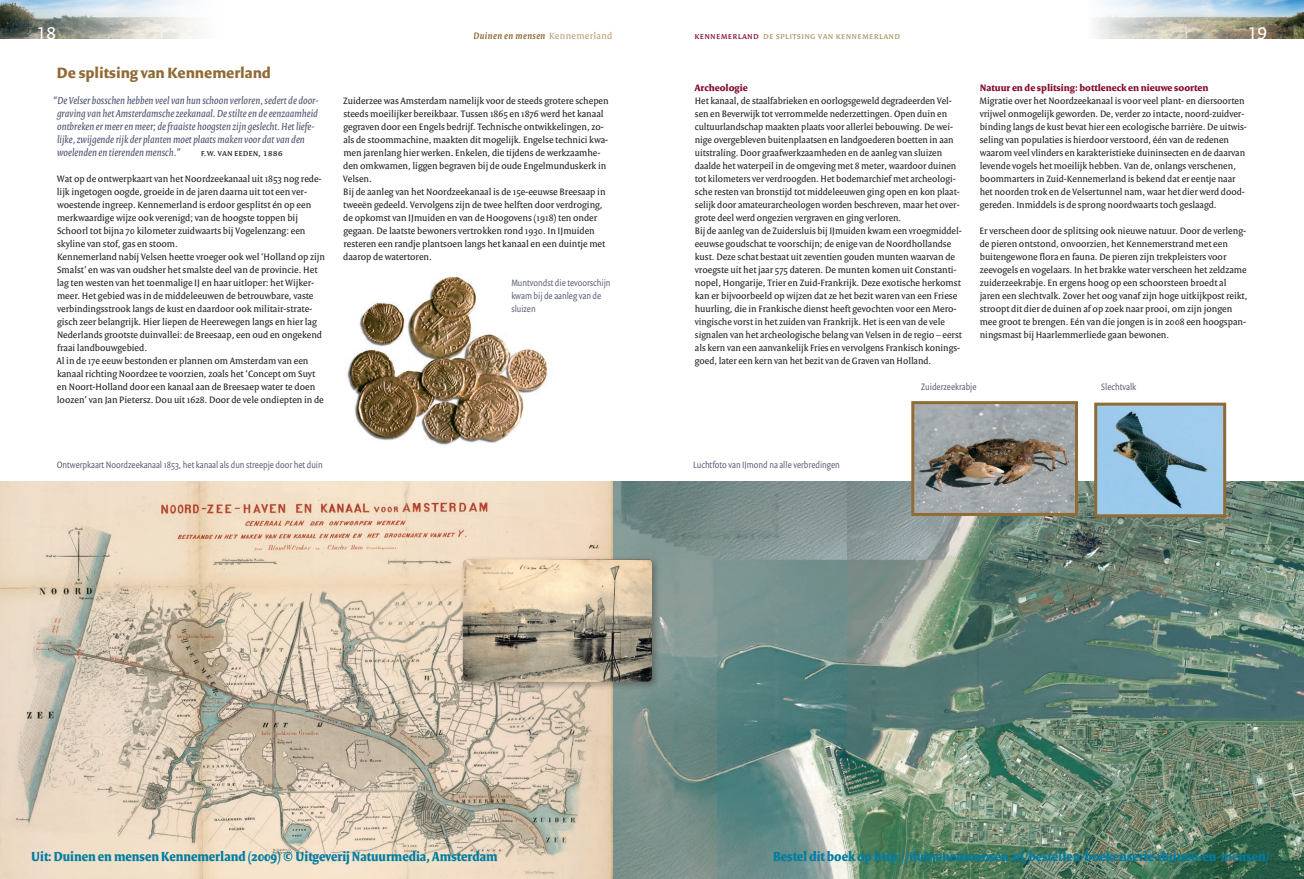
<style>
.page{position:relative;width:1304px;height:879px;background:#fff}
.page>*{position:absolute;margin:0;border:0;box-sizing:border-box;transform-origin:0 0}
.t1{font:300 24px "Versa Sans Con";color:#fff}
.kop02{font:700 16px "Versa Sans";color:#916b35}
.t2{font:700 14px "Versa Con";color:#007da1}
.t3{font:italic 11px/13px "Versa";color:#4d536e}
.t4{font:10px/13px "Versa";color:#231f20}
.t5{font:300 10px/13px "Versa Sans Con";color:#4d536e}
.kop03{font:700 10px "Versa";color:#85092b}
.t6{font:10px "Versa";letter-spacing:.03em;color:#a9956a}
.t7{font:italic 600 10px "Versa";letter-spacing:.04em;color:#916b35}
.s1{font-weight:400;font-style:normal;color:#bc9d75}
.s2{color:#85092b}
</style>
<div class="page">
<img style="left:0;top:0;width:201px;height:39px">
<img style="left:1094px;top:0;width:210px;height:39px">
<img style="left:0;top:481px;width:979px;height:398px">
<img style="left:347px;top:276px;width:201px;height:169px">
<div style="left:459px;top:555px;width:202px;height:135px;background:#231f20;opacity:.35"></div>
<img style="left:463px;top:559px;width:189px;height:123px">
<img style="left:979px;top:481px;width:325px;height:398px">
<img style="left:915px;top:405px;width:159px;height:107px">
<div style="left:911px;top:401px;width:167px;height:115px;border:3px solid #916b35"></div>
<img style="left:1098px;top:407px;width:124px;height:106px">
<div style="left:1094px;top:403px;width:132px;height:114px;border:3px solid #916b35"></div>
<p class="t1" style="left:36px;top:18px;width:22px">18</p>
<p class="t7" style="left:474px;top:30px;width:140px">Duinen en mensen <span class="s1">Kennemerland</span></p>
<p class="t6" style="left:694px;top:30px;width:207px"><span class="s2">kennemerland</span> de splitsing van kennemerland</p>
<p class="t1" style="left:1247px;top:18px;width:22px">19</p>
<p class="kop02" style="left:57px;top:64px;width:216px">De splitsing van Kennemerland</p>
<p class="t3" style="left:57px;top:94px;width:263px;text-indent:-4px">“De Velser bosschen hebben veel van hun schoon verloren, sedert de door&shy;graving van het Amsterdamsche zeekanaal. De stilte en de eenzaamheid ontbreken er meer en meer; de fraaiste hoogsten zijn geslecht. Het liefe&shy;lijke, zwijgende rijk der planten moet plaats maken voor dat van den woelenden en tierenden mensch.”</p>
<p class="kop03" style="left:980px;top:82px;width:230px">Natuur en de splitsing: bottleneck en nieuwe soorten</p>
<p class="t4" style="left:980px;top:95px;width:269px">Migratie over het Noordzeekanaal is voor veel plant- en diersoorten vrijwel onmogelijk geworden. De, verder zo intacte, noord-zuidver&shy;binding langs de kust bevat hier een ecologische barrière. De uitwis&shy;seling van populaties is hierdoor verstoord, één van de redenen waarom veel vlinders en karakteristieke duininsecten en de daarvan levende vogels het moeilijk hebben. Van de, onlangs verschenen, boommarters in Zuid-Kennemerland is bekend dat er eentje naar het noorden trok en de Velsertunnel nam, waar het dier werd dood&shy;gereden. Inmiddels is de sprong noordwaarts toch geslaagd.</p>
<p class="t4" style="left:980px;top:225px;width:269px">Er verscheen door de splitsing ook nieuwe natuur. Door de verleng&shy;de pieren ontstond, onvoorzien, het Kennemerstrand met een buitengewone flora en fauna. De pieren zijn trekpleisters voor zeevogels en vogelaars. In het brakke water verscheen het zeldzame zuiderzeekrabje. En ergens hoog op een schoorsteen broedt al jaren een slechtvalk. Zover het oog vanaf zijn hoge uitkijkpost reikt, stroopt dit dier de duinen af op zoek naar prooi, om zijn jongen mee groot te brengen. Eén van die jongen is in 2008 een hoogspan&shy;ningsmast bij Haarlemmerliede gaan bewonen.</p>
<p class="kop03" style="left:694px;top:82px;width:55px">Archeologie</p>
<p class="t4" style="left:695px;top:95px;width:266px">Het kanaal, de staalfabrieken en oorlogsgeweld degradeerden Vel&shy;sen en Beverwijk tot verrommelde nederzettingen. Open duin en cultuurlandschap maakten plaats voor allerlei bebouwing. De wei&shy;nige overgebleven buitenplaatsen en landgoederen boetten in aan uitstraling. Door graafwerkzaamheden en de aanleg van sluizen daalde het waterpeil in de omgeving met 8 meter, waardoor duinen tot kilometers ver verdroogden. Het bodemarchief met archeologi&shy;sche resten van bronstijd tot middeleeuwen ging open en kon plaat&shy;selijk door amateurarcheologen worden beschreven, maar het over&shy;grote deel werd ongezien vergraven en ging verloren.</p>
<p class="t4" style="left:695px;top:225px;width:269px">Bij de aanleg van de Zuidersluis bij IJmuiden kwam een vroegmiddel&shy;eeuwse goudschat te voorschijn; de enige van de Noordhollandse kust. Deze schat bestaat uit zeventien gouden munten waarvan de vroegste uit het jaar 575 dateren. De munten komen uit Constanti&shy;nopel, Hongarije, Trier en Zuid-Frankrijk. Deze exotische herkomst kan er bijvoorbeeld op wijzen dat ze het bezit waren van een Friese huurling, die in Frankische dienst heeft gevochten voor een Mero&shy;vingische vorst in het zuiden van Frankrijk. Het is een van de vele signalen van het archeologische belang van Velsen in de regio – eerst als kern van een aanvankelijk Fries en vervolgens Frankisch konings&shy;goed, later een kern van het bezit van de Graven van Holland.</p>
<p class="t4" style="left:343px;top:95px;width:267px">Zuiderzee was Amsterdam namelijk voor de steeds grotere schepen steeds moeilijker bereikbaar. Tussen 1865 en 1876 werd het kanaal gegraven door een Engels bedrijf. Technische ontwikkelingen, zo&shy;als de stoommachine, maakten dit mogelijk. Engelse technici kwa&shy;men jarenlang hier werken. Enkelen, die tijdens de werkzaamhe&shy;den omkwamen, liggen begraven bij de oude Engelmunduskerk in Velsen.</p>
<p class="t4" style="left:343px;top:186px;width:264px">Bij de aanleg van het Noordzeekanaal is de 15e-eeuwse Breesaap in tweeën gedeeld. Vervolgens zijn de twee helften door verdroging, de opkomst van IJmuiden en van de Hoogovens (1918) ten onder gegaan. De laatste bewoners vertrokken rond 1930. In IJmuiden resteren een randje plantsoen langs het kanaal en een duintje met daarop de watertoren.</p>
<p class="t4" style="left:201px;top:147px;width:84px">f.w. van eeden, 1886</p>
<p class="t4" style="left:57px;top:173px;width:266px">Wat op de ontwerpkaart van het Noordzeekanaal uit 1853 nog rede&shy;lijk ingetogen oogde, groeide in de jaren daarna uit tot een ver&shy;woestende ingreep. Kennemerland is erdoor gesplitst én op een merkwaardige wijze ook verenigd; van de hoogste toppen bij Schoorl tot bijna 70 kilometer zuidwaarts bij Vogelenzang: een skyline van stof, gas en stoom.</p>
<p class="t4" style="left:57px;top:251px;width:270px">Kennemerland nabij Velsen heette vroeger ook wel ‘Holland op zijn Smalst’ en was van oudsher het smalste deel van de provincie. Het lag ten westen van het toenmalige IJ en haar uitloper: het Wijker&shy;meer. Het gebied was in de middeleeuwen de betrouwbare, vaste verbindingsstrook langs de kust en daardoor ook militair-strate&shy;gisch zeer belangrijk. Hier liepen de Heerewegen langs en hier lag Nederlands grootste duinvallei: de Breesaap, een oud en ongekend fraai landbouwgebied.</p>
<p class="t4" style="left:57px;top:355px;width:269px">Al in de 17e eeuw bestonden er plannen om Amsterdam van een kanaal richting Noordzee te voorzien, zoals het ‘Concept om Suyt en Noort-Holland door een kanaal aan de Breesaep water te doen loozen’ van Jan Pietersz. Dou uit 1628. Door de vele ondiepten in de</p>
<p class="t5" style="left:511px;top:277px;width:101px">Muntvondst die tevoorschijn kwam bij de aanleg van de sluizen</p>
<p class="t5" style="left:921px;top:381px;width:57px">Zuiderzeekrabje</p>
<p class="t5" style="left:1101px;top:381px;width:36px">Slechtvalk</p>
<p class="t5" style="left:57px;top:459px;width:268px">Ontwerpkaart Noordzeekanaal 1853, het kanaal als dun streepje door het duin</p>
<p class="t5" style="left:693px;top:459px;width:148px">Luchtfoto van IJmond na alle verbredingen</p>
<h3 class="t2" style="left:31px;top:849px;width:468px">Uit: Duinen en mensen Kennemerland (2009) © Uitgeverij Natuurmedia, Amsterdam</h3>
<h3 class="t2" style="left:773px;top:849px;width:498px">Bestel dit boek op http://duinenenmensen.nl/bestellen-boekenserie-duinen-en-mensen/</h3>
</div>
